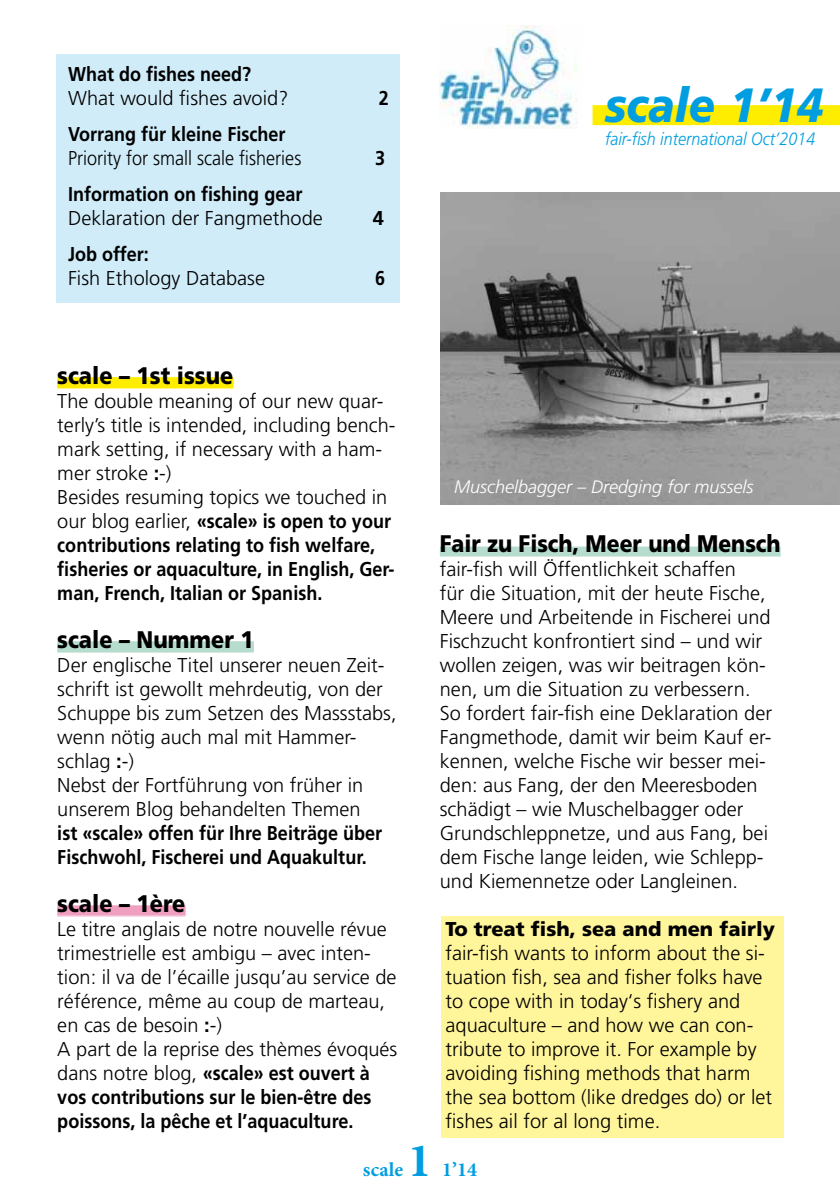
<style>
.page{position:relative;width:840px;height:1191px;background:#fff}
.page>*{position:absolute;margin:0;border:0;box-sizing:border-box;transform-origin:0 0}
.t1{font:italic 900 48px "Frutiger";color:#009ee0;scale:.9 1}
.t2{font:700 48px "Minion Pro";color:#009ee0}
.t3{font:900 24px "Frutiger";color:#000;scale:.9 1}
.t4{font:900 24px "Frutiger";color:#000;scale:.88 1}
.t5{font:300 20px/24px "Frutiger";color:#000}
.t6{font:700 20px/24px "Frutiger";color:#000;scale:.9 1}
.t7{font:300 20px "Frutiger";color:#000;scale:.9 1}
.t8{font:900 20px "Frutiger";color:#000}
.t9{font:700 20px "Minion Pro";letter-spacing:.005em;color:#009ee0}
.t10{font:700 20px "Frutiger";color:#000}
.t11{font:italic 300 18px "Frutiger";color:#fff}
.t12{font:italic 300 17.8px "Frutiger";color:#009ee0;scale:.9 1}
.s1{font-weight:700}
</style>
<div class="page">
<div style="left:440px;top:916px;width:342px;height:221px;background:#fff59b"></div>
<img style="left:439px;top:25px;width:138px;height:103px">
<div style="left:592px;top:105px;width:247px;height:20px;background:#ffed00"></div>
<div style="left:57px;top:378px;width:176px;height:10px;background:#ffed00"></div>
<div style="left:57px;top:377px;width:176px;height:10px;background:#ffed00"></div>
<div style="left:57px;top:642px;width:197px;height:10px;background:#b5dccd"></div>
<div style="left:57px;top:641px;width:197px;height:10px;background:#b5dccd"></div>
<div style="left:57px;top:906px;width:128px;height:10px;background:#f4bad3"></div>
<div style="left:57px;top:905px;width:128px;height:10px;background:#f19fc1"></div>
<div style="left:57px;top:54px;width:343px;height:249px;background:#d0ecf9"></div>
<img style="left:440px;top:192px;width:399px;height:312px">
<div style="left:439px;top:546px;width:341px;height:10px;background:#b5dccd"></div>
<p class="t6" style="left:68px;top:62px;width:205px">What do fishes need?</p>
<p class="t5" style="left:68px;top:86px;width:221px">What would fishes avoid?</p>
<p class="t6" style="left:378px;top:86px;width:13px">2</p>
<p class="t6" style="left:68px;top:122px;width:243px">Vorrang für kleine Fischer</p>
<p class="t7" style="left:68px;top:147px;width:260px">Priority for small scale fisheries</p>
<p class="t6" style="left:375px;top:146px;width:13px">3</p>
<p class="t6" style="left:68px;top:182px;width:262px">Information on fishing gear</p>
<p class="t5" style="left:68px;top:206px;width:256px">Deklaration der Fangmethode</p>
<p class="t10" style="left:373px;top:206px;width:13px">4</p>
<p class="t6" style="left:68px;top:242px;width:91px">Job offer:</p>
<p class="t5" style="left:68px;top:266px;width:198px">Fish Ethology Database</p>
<p class="t6" style="left:375px;top:266px;width:13px">6</p>
<h1 class="t1" style="left:604px;top:77px;width:245px">scale 1’14</h1>
<p class="t12" style="left:604px;top:129px;width:235px">fair-fish international Oct’2014</p>
<p class="t3" style="left:57px;top:361px;width:197px">scale – 1st issue</p>
<p class="t5" style="left:57px;top:389px;width:339px">The double meaning of our new quar&shy;terly’s title is intended, including bench&shy;mark setting, if necessary with a ham&shy;mer stroke <span class="s1">:</span>-)<br>Besides resuming topics we touched in our blog earlier, <span class="s1">«scale» is open to your contributions relating to fish welfare, fisheries or aquaculture, in English, Ger&shy;man, French, Italian or Spanish.</span></p>
<p class="t3" style="left:57px;top:625px;width:220px">scale – Nummer 1</p>
<p class="t5" style="left:57px;top:653px;width:340px">Der englische Titel unserer neuen Zeit&shy;schrift ist gewollt mehrdeutig, von der<br>Schuppe bis zum Setzen des Massstabs, wenn nötig auch mal mit Hammer&shy;schlag <span class="s1">:</span>-)<br>Nebst der Fortführung von früher in unserem Blog behandelten Themen</p>
<p class="t6" style="left:57px;top:821px;width:362px">ist «scale» offen für Ihre Beiträge über<br>Fischwohl, Fischerei und Aquakultur.</p>
<p class="t3" style="left:57px;top:889px;width:144px">scale – 1ère</p>
<p class="t5" style="left:57px;top:917px;width:341px">Le titre anglais de notre nouvelle révue trimestrielle est ambigu – avec inten&shy;tion: il va de l’écaille jusqu’au service de référence, même au coup de marteau, en cas de besoin <span class="s1">:</span>-)<br>A part de la reprise des thèmes évoqués dans notre blog, <span class="s1">«scale» est ouvert à vos contributions sur le bien-être des poissons, la pêche et l’aquaculture.</span></p>
<p class="t9" style="left:363px;top:1156px;width:42px">scale</p>
<h1 class="t2" style="left:407px;top:1127px;width:25px">1</h1>
<p class="t11" style="left:454px;top:476px;width:301px">Muschelbagger – Dredging for mussels</p>
<p class="t4" style="left:439px;top:529px;width:388px">Fair zu Fisch, Meer und Mensch</p>
<p class="t5" style="left:439px;top:557px;width:333px">fair-fish will Öffentlichkeit schaffen<br>für die Situation, mit der heute Fische, Meere und Arbeitende in Fischerei und Fischzucht konfrontiert sind – und wir wollen zeigen, was wir beitragen kön&shy;nen, um die Situation zu verbessern.<br>So fordert fair-fish eine Deklaration der Fangmethode, damit wir beim Kauf er&shy;kennen, welche Fische wir besser mei&shy;den: aus Fang, der den Meeresboden schädigt – wie Muschelbagger oder Grundschleppnetze, und aus Fang, bei dem Fische lange leiden, wie Schlepp&shy;und Kiemennetze oder Langleinen.</p>
<p class="t8" style="left:445px;top:917px;width:331px">To treat fish, sea and men fairly</p>
<p class="t5" style="left:445px;top:941px;width:328px">fair-fish wants to inform about the si&shy;tuation fish, sea and fisher folks have to cope with in today‘s fishery and aquaculture – and how we can con&shy;tribute to improve it. For example by avoiding fishing methods that harm the sea bottom (like dredges do) or let fishes ail for al long time.</p>
<p class="t9" style="left:442px;top:1156px;width:36px">1’14</p>
</div>
